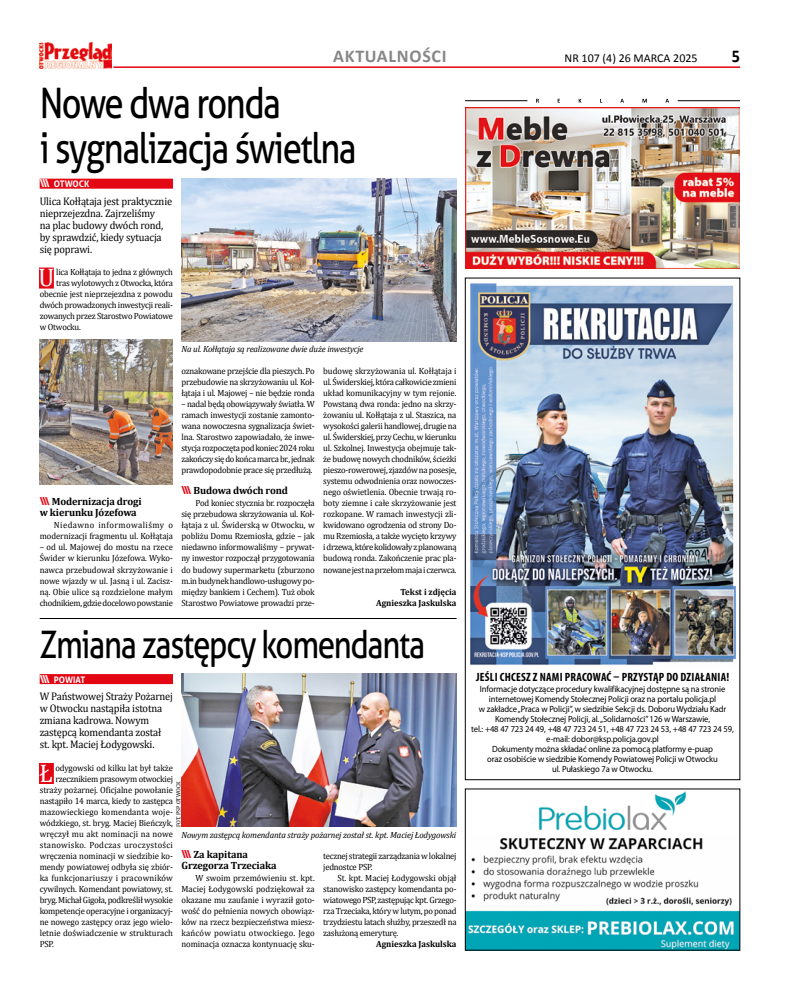
<style>
.page{position:relative;width:794px;height:993px;background:#fff}
.page>*{position:absolute;margin:0;border:0;box-sizing:border-box;transform-origin:0 0}
.t1{font:42px/45px "Aller";letter-spacing:-.04em;color:#000;scale:.82 1}
.t2{font:38px "Aller";letter-spacing:-.04em;color:#000;scale:.82 1}
.t3{font:25.5px "Cambria";color:#fff;scale:.96 1}
.t4{font:700 18px "Calibri";letter-spacing:.04em;color:#878787}
.t5{font:700 18px "Calibri";color:#000;scale:.9 1}
.t6{font:700 condensed 12px "Myriad Pro";letter-spacing:.02em;color:#000}
.t7{font:12px "Calibri";color:#000}
.t8{font:11px/12px "Cambria";letter-spacing:-.015em;color:#000;scale:.95 1}
.t9{font:700 10.5px/11px "Cambria";letter-spacing:-.01em;color:#000}
.t10{font:9px/11px "Cambria";letter-spacing:-.02em;color:#000;text-align:justify;scale:.96 1}
.t11{font:9px/10px "Myriad Pro";letter-spacing:-.01em;color:#000;text-align:center;scale:.95 1}
.t12{font:700 9px/11px "Cambria";color:#000;text-align:right;scale:.96 1}
.t13{font:9px "Cambria";color:#000;scale:.96 1}
.t14{font:9px "Cambria";letter-spacing:.03em;color:#000;scale:.96 1}
.t15{font:9px "Cambria";letter-spacing:.02em;color:#000;scale:.96 1}
.t16{font:9px "Cambria";letter-spacing:.015em;color:#000;scale:.96 1}
.t17{font:9px "Cambria";letter-spacing:.01em;color:#000;scale:.96 1}
.t18{font:700 9px "Aller";color:#fff;scale:.96 1}
.t19{font:italic 8.9px "Cambria";letter-spacing:-.015em;color:#000}
.t20{font:6px "Cambria";color:#000;scale:.96 1}
.s1{font-size:11px}
.s2{font-family:"Aller";font-size:11px;color:#e30613}
</style>
<div class="page">
<svg style="left:39px;top:43px;width:73px;height:25px"></svg>
<img style="left:40px;top:43px;width:71px;height:25px">
<hr style="left:113px;top:66px;width:627px;height:2px;background:#e30613">
<hr style="left:465px;top:100px;width:62px;height:1px;background:#000">
<hr style="left:677px;top:100px;width:63px;height:1px;background:#000">
<svg style="left:536px;top:99px;width:133px;height:4px"></svg>
<img style="left:467px;top:791px;width:271px;height:157px">
<img style="left:470px;top:283px;width:266px;height:382px">
<div style="left:465px;top:278px;width:275px;height:501px;border:1px solid #000"></div>
<img style="left:465px;top:107px;width:275px;height:162px">
<div style="left:40px;top:178px;width:133px;height:10px;background:#e30613"></div>
<div style="left:39px;top:267px;width:15px;height:21px;background:#e30613"></div>
<div style="left:40px;top:673px;width:133px;height:10px;background:#e30613"></div>
<div style="left:39px;top:762px;width:15px;height:21px;background:#e30613"></div>
<img style="left:181px;top:673px;width:275px;height:153px">
<img style="left:181px;top:179px;width:275px;height:162px">
<img style="left:40px;top:340px;width:133px;height:144px">
<hr style="left:40px;top:618px;width:416px;height:1px;background:#000">
<h3 class="t4" style="left:333px;top:45px;width:115px">AKTUALNOŚCI</h3>
<h3 class="t7" style="left:564px;top:51px;width:134px">NR 107 (4) 26 MARCA 2025</h3>
<h3 class="t5" style="left:731px;top:45px;width:11px">5</h3>
<h1 class="t1" style="left:40px;top:80px;width:388px">Nowe dwa ronda<br>i sygnalizacja świetlna</h1>
<p class="t18" style="left:40px;top:178px;width:53px"><span class="s1">\\\</span> OTWOCK</p>
<p class="t8" style="left:40px;top:195px;width:141px">Ulica Kołłątaja jest praktycznie nieprzejezdna. Zajrzeliśmy<br>na plac budowy dwóch rond, by sprawdzić, kiedy sytuacja się poprawi.</p>
<h3 class="t3" style="left:39px;top:262px;width:18px">U</h3>
<p class="t10" style="left:56px;top:266px;width:123px">lica Kołłątaja to jedna z głównych</p>
<p class="t10" style="left:56px;top:277px;width:123px">tras wylotowych z Otwocka, która</p>
<p class="t10" style="left:40px;top:288px;width:140px">obecnie jest nieprzejezdna z powodu</p>
<p class="t10" style="left:40px;top:299px;width:140px">dwóch prowadzonych inwestycji reali-</p>
<p class="t10" style="left:40px;top:310px;width:140px">zowanych przez Starostwo Powiatowe</p>
<p class="t10" style="left:40px;top:321px;width:44px">w Otwocku.</p>
<p class="t9" style="left:40px;top:496px;width:103px"><span class="s2">\\\</span> Modernizacja drogi w kierunku Józefowa</p>
<p class="t10" style="left:40px;top:519px;width:140px;text-align:right">Niedawno informowaliśmy o modernizacji fragmentu ul. Kołłątaja</p>
<p class="t10" style="left:40px;top:541px;width:140px">– od ul. Majowej do mostu na rzece Świder w kierunku Józefowa. Wyko&shy;nawca przebudował skrzyżowanie i nowe wjazdy w ul. Jasną i ul. Zacisz&shy;ną. Obie ulice są rozdzielone małym chodnikiem, gdzie docelowo powstanie</p>
<p class="t19" style="left:181px;top:343px;width:184px">Na ul. Kołłątaja są realizowane dwie duże inwestycje</p>
<p class="t10" style="left:181px;top:365px;width:140px">oznakowane przejście dla pieszych. Po przebudowie na skrzyżowaniu ul. Koł&shy;łątaja i ul. Majowej – nie będzie ronda</p>
<p class="t10" style="left:181px;top:398px;width:140px">– nadal będą obowiązywały światła. W ramach inwestycji zostanie zamonto&shy;wana nowoczesna sygnalizacja świet&shy;lna. Starostwo zapowiadało, że inwe&shy;stycja rozpoczęta pod koniec 2024 roku zakończy się do końca marca br., jednak prawdopodobnie prace się przedłużą.</p>
<p class="t9" style="left:181px;top:485px;width:108px"><span class="s2">\\\</span> Budowa dwóch rond</p>
<p class="t10" style="left:181px;top:497px;width:140px;text-indent:14px">Pod koniec stycznia br. rozpoczęła się przebudowa skrzyżowania ul. Koł&shy;łątaja z ul. Świderską w Otwocku, w pobliżu Domu Rzemiosła, gdzie – jak niedawno informowaliśmy – prywat&shy;ny inwestor rozpoczął przygotowania do budowy supermarketu (zburzono m.in budynek handlowo-usługowy po&shy;między bankiem i Cechem). Tuż obok Starostwo Powiatowe prowadzi prze-</p>
<p class="t10" style="left:323px;top:365px;width:140px">budowę skrzyżowania ul. Kołłątaja i ul. Świderskiej, która całkowicie zmieni układ komunikacyjny w tym rejonie.<br>Powstaną dwa ronda: jedno na skrzy&shy;żowaniu ul. Kołłątaja z ul. Staszica, na wysokości galerii handlowej, drugie na ul. Świderskiej, przy Cechu, w kierunku ul. Szkolnej. Inwestycja obejmuje tak&shy;że budowę nowych chodników, ścieżki pieszo-rowerowej, zjazdów na posesje, systemu odwodnienia oraz nowoczes&shy;nego oświetlenia. Obecnie trwają ro&shy;boty ziemne i całe skrzyżowanie jest rozkopane. W ramach inwestycji zli&shy;kwidowano ogrodzenia od strony Do&shy;mu Rzemiosła, a także wycięto krzywy i drzewa, które kolidowały z planowaną budową ronda. Zakończenie prac pla&shy;nowane jest na przełom maja i czerwca.</p>
<p class="t12" style="left:376px;top:585px;width:85px">Tekst i zdjęcia<br>Agnieszka Jaskulska</p>
<h2 class="t2" style="left:40px;top:620px;width:472px">Zmiana zastępcy komendanta</h2>
<p class="t18" style="left:40px;top:673px;width:49px"><span class="s1">\\\</span> POWIAT</p>
<p class="t8" style="left:40px;top:690px;width:142px">W Państwowej Straży Pożarnej w Otwocku nastąpiła istotna zmiana kadrowa. Nowym zastępcą komendanta został st. kpt. Maciej Łodygowski.</p>
<h3 class="t3" style="left:40px;top:757px;width:15px">Ł</h3>
<p class="t10" style="left:55px;top:761px;width:124px">odygowski od kilku lat był także</p>
<p class="t10" style="left:55px;top:772px;width:124px">rzecznikiem prasowym otwockiej</p>
<p class="t10" style="left:40px;top:783px;width:140px">straży pożarnej. Oficjalne powołanie</p>
<p class="t10" style="left:40px;top:794px;width:140px">nastąpiło 14 marca, kiedy to zastępca</p>
<p class="t16" style="left:40px;top:806px;width:140px">mazowieckiego komendanta woje-</p>
<p class="t10" style="left:40px;top:816px;width:140px">wódzkiego, st. bryg. Maciej Bieńczyk,</p>
<p class="t17" style="left:40px;top:828px;width:140px">wręczył mu akt nominacji na nowe</p>
<p class="t14" style="left:40px;top:839px;width:140px">stanowisko. Podczas uroczystości</p>
<p class="t10" style="left:40px;top:849px;width:140px">wręczenia nominacji w siedzibie ko-</p>
<p class="t10" style="left:40px;top:860px;width:140px">mendy powiatowej odbyła się zbiór-</p>
<p class="t15" style="left:40px;top:872px;width:140px">ka funkcjonariuszy i pracowników</p>
<p class="t10" style="left:40px;top:882px;width:140px">cywilnych. Komendant powiatowy, st.</p>
<p class="t10" style="left:40px;top:893px;width:140px">bryg. Michał Gigoła, podkreślił wysokie</p>
<p class="t10" style="left:40px;top:904px;width:140px">kompetencje operacyjne i organizacyj-</p>
<p class="t10" style="left:40px;top:915px;width:140px">ne nowego zastępcy oraz jego wielo-</p>
<p class="t13" style="left:40px;top:927px;width:140px">letnie doświadczenie w strukturach</p>
<p class="t10" style="left:40px;top:937px;width:16px">PSP.</p>
<p class="t20" style="left:175px;top:826px;width:49px;rotate:-90deg">FOT. PSP OTWOCK</p>
<p class="t19" style="left:181px;top:828px;width:276px">Nowym zastępcą komendanta straży pożarnej został st. kpt. Maciej Łodygowski</p>
<p class="t9" style="left:181px;top:848px;width:97px"><span class="s2">\\\</span> Za kapitana<br>Grzegorza Trzeciaka</p>
<p class="t10" style="left:181px;top:871px;width:140px;text-indent:14px">W swoim przemówieniu st. kpt.<br>Maciej Łodygowski podziękował za okazane mu zaufanie i wyraził goto&shy;wość do pełnienia nowych obowiąz&shy;ków na rzecz bezpieczeństwa miesz&shy;kańców powiatu otwockiego. Jego nominacja oznacza kontynuację sku-</p>
<p class="t10" style="left:323px;top:849px;width:140px">tecznej strategii zarządzania w lokalnej jednostce PSP.</p>
<p class="t10" style="left:323px;top:871px;width:140px;text-indent:14px">St. kpt. Maciej Łodygowski objął stanowisko zastępcy komendanta po&shy;wiatowego PSP, zastępując kpt. Grzego&shy;rza Trzeciaka, który w lutym, po ponad trzydziestu latach służby, przeszedł na zasłużoną emeryturę.</p>
<p class="t12" style="left:376px;top:937px;width:85px">Agnieszka Jaskulska</p>
<h3 class="t6" style="left:476px;top:669px;width:254px">JEŚLI CHCESZ Z NAMI PRACOWAĆ – PRZYSTĄP DO DZIAŁANIA!</h3>
<p class="t11" style="left:471px;top:683px;width:278px">Informacje dotyczące procedury kwalifikacyjnej dostępne są na stronie internetowej Komendy Stołecznej Policji oraz na portalu policja.pl<br>w zakładce „Praca w Policji”, w siedzibie Sekcji ds. Doboru Wydziału Kadr Komendy Stołecznej Policji, al. „Solidarności” 126 w Warszawie,<br>tel.: +48 47 723 24 49, +48 47 723 24 51, +48 47 723 24 53, +48 47 723 24 59, e-mail: dobor@ksp.policja.gov.pl<br>Dokumenty można składać online za pomocą platformy e-puap<br>oraz osobiście w siedzibie Komendy Powiatowej Policji w Otwocku<br>ul. Pułaskiego 7a w Otwocku.</p>
</div>
